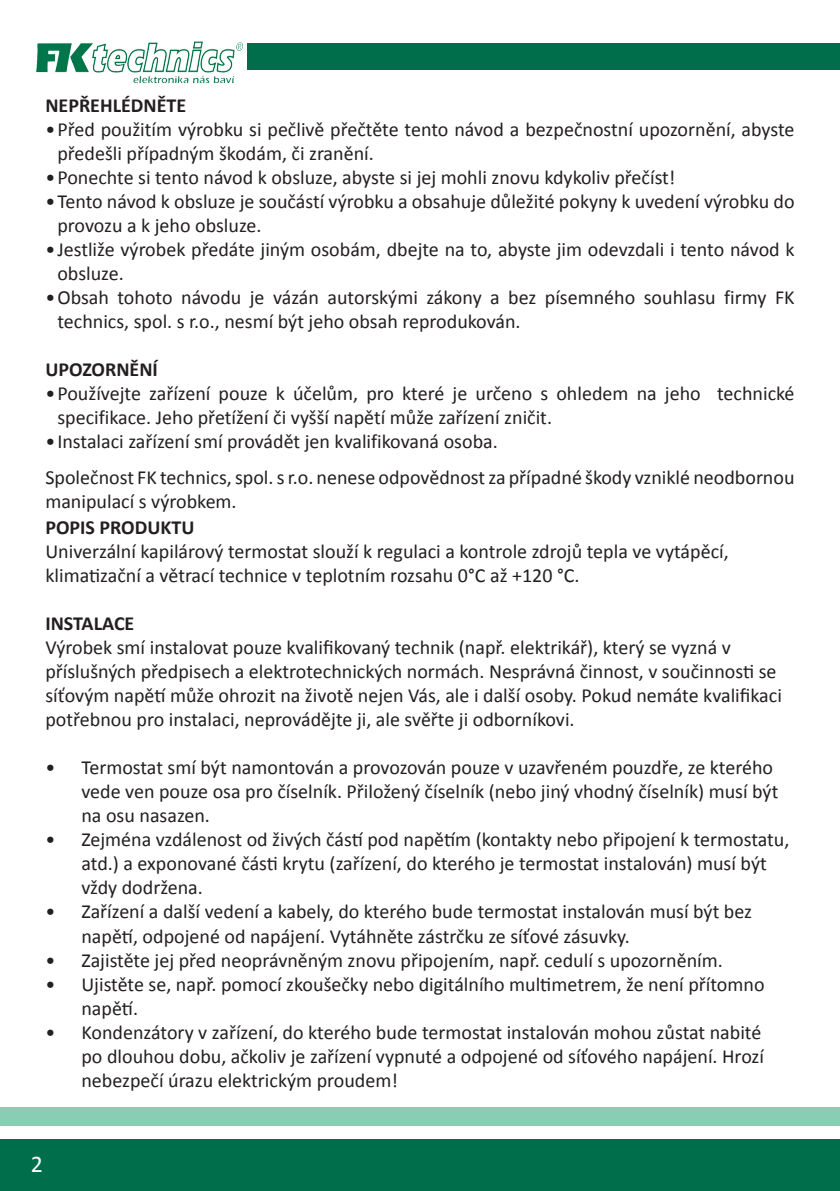
<style>
.page{position:relative;width:840px;height:1191px;background:#fff}
.page>*{position:absolute;margin:0;border:0;box-sizing:border-box;transform-origin:0 0}
.t1{font:24px "Calibri";color:#fff}
.Text{font:20px/24px "Calibri";color:#231f20}
.Nadpis{font:700 20px "Calibri";color:#231f20}
.Podnadpis{font:700 20px "Calibri";color:#231f20}
</style>
<div class="page">
<img style="left:36px;top:41px;width:207px;height:42px">
<div style="left:0;top:1140px;width:839px;height:51px;background:#006e4a"></div>
<div style="left:0;top:1107px;width:839px;height:18px;background:#89ceb4"></div>
<div style="left:247px;top:44px;width:592px;height:26px;background:#006e4a"></div>
<p class="Nadpis" style="left:45px;top:93px;width:142px">NEPŘEHLÉDNĚTE</p>
<p class="Text" style="left:57px;top:118px;width:738px;text-indent:-12px">• Před použitím výrobku si pečlivě přečtěte tento návod a bezpečnostní upozornění, abyste předešli případným škodám, či zranění.</p>
<p class="Text" style="left:45px;top:166px;width:631px">• Ponechte si tento návod k obsluze, abyste si jej mohli znovu kdykoliv přečíst!</p>
<p class="Text" style="left:57px;top:190px;width:738px;text-indent:-12px">• Tento návod k obsluze je součástí výrobku a obsahuje důležité pokyny k uvedení výrobku do provozu a k jeho obsluze.</p>
<p class="Text" style="left:57px;top:238px;width:738px;text-indent:-12px">• Jestliže výrobek předáte jiným osobám, dbejte na to, abyste jim odevzdali i tento návod k obsluze.</p>
<p class="Text" style="left:57px;top:286px;width:738px;text-indent:-12px">• Obsah tohoto návodu je vázán autorskými zákony a bez písemného souhlasu firmy FK technics, spol. s r.o., nesmí být jeho obsah reprodukován.</p>
<p class="Nadpis" style="left:45px;top:357px;width:114px">UPOZORNĚNÍ</p>
<p class="Text" style="left:57px;top:382px;width:738px;text-indent:-12px">• Používejte zařízení pouze k účelům, pro které je určeno s ohledem na jeho technické specifikace. Jeho přetížení či vyšší napětí může zařízení zničit.</p>
<p class="Text" style="left:45px;top:430px;width:453px">• Instalaci zařízení smí provádět jen kvalifikovaná osoba.</p>
<p class="Text" style="left:45px;top:465px;width:750px">Společnost FK technics, spol. s r.o. nenese odpovědnost za případné škody vzniklé neodbornou manipulací s výrobkem.</p>
<p class="Podnadpis" style="left:45px;top:515px;width:150px">POPIS PRODUKTU</p>
<p class="Text" style="left:45px;top:540px;width:684px">Univerzální kapilárový termostat slouží k regulaci a kontrole zdrojů tepla ve vytápěcí, klimatizační a větrací technice v teplotním rozsahu 0°C až +120 °C.</p>
<p class="Podnadpis" style="left:45px;top:611px;width:90px">INSTALACE</p>
<p class="Text" style="left:45px;top:636px;width:737px">Výrobek smí instalovat pouze kvalifikovaný technik (např. elektrikář), který se vyzná v příslušných předpisech a elektrotechnických normách. Nesprávná činnost, v součinnosti se síťovým napětí může ohrozit na životě nejen Vás, ale i další osoby. Pokud nemáte kvalifikaci potřebnou pro instalaci, neprovádějte ji, ale svěřte ji odborníkovi.</p>
<p class="Text" style="left:81px;top:756px;width:698px;text-indent:-36px">• Termostat smí být namontován a provozován pouze v uzavřeném pouzdře, ze kterého vede ven pouze osa pro číselník. Přiložený číselník (nebo jiný vhodný číselník) musí být na osu nasazen.</p>
<p class="Text" style="left:81px;top:828px;width:709px;text-indent:-36px">• Zejména vzdálenost od živých částí pod napětím (kontakty nebo připojení k termostatu, atd.) a exponované části krytu (zařízení, do kterého je termostat instalován) musí být vždy dodržena.</p>
<p class="Text" style="left:81px;top:900px;width:671px;text-indent:-36px">• Zařízení a další vedení a kabely, do kterého bude termostat instalován musí být bez napětí, odpojené od napájení. Vytáhněte zástrčku ze síťové zásuvky.</p>
<p class="Text" style="left:45px;top:948px;width:678px">• Zajistěte jej před neoprávněným znovu připojením, např. cedulí s upozorněním.</p>
<p class="Text" style="left:81px;top:972px;width:684px;text-indent:-36px">• Ujistěte se, např. pomocí zkoušečky nebo digitálního multimetrem, že není přítomno napětí.</p>
<p class="Text" style="left:81px;top:1020px;width:683px;text-indent:-36px">• Kondenzátory v zařízení, do kterého bude termostat instalován mohou zůstat nabité po dlouhou dobu, ačkoliv je zařízení vypnuté a odpojené od síťového napájení. Hrozí nebezpečí úrazu elektrickým proudem!</p>
<p class="t1" style="left:31px;top:1148px;width:14px">2</p>
</div>
